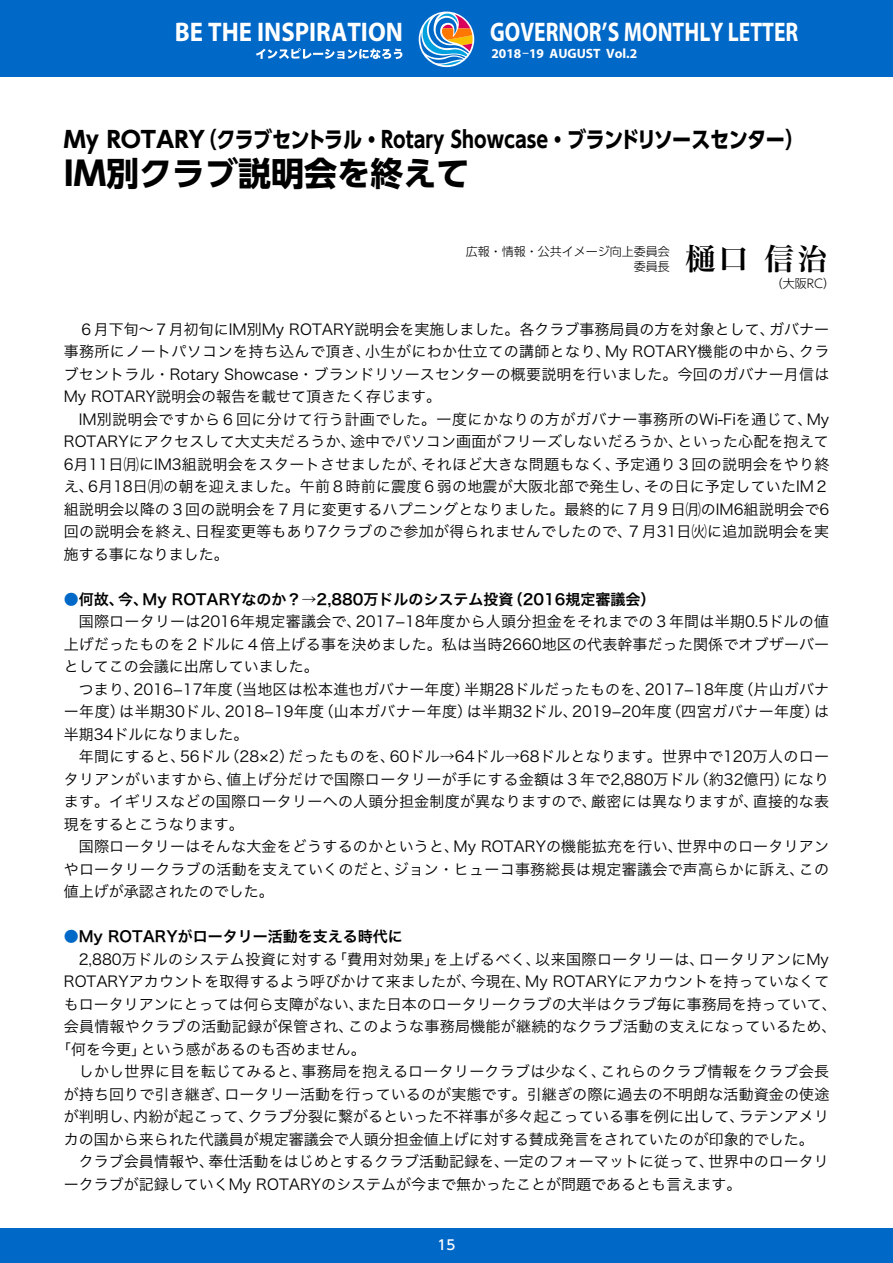
<style>
.page{position:relative;width:893px;height:1263px;background:#fff}
.page>*{position:absolute;margin:0;border:0;box-sizing:border-box;transform-origin:0 0}
.t1{font:700 33px "UD Shin Go Pro";color:#000}
.t2{font:30px "Hira Min Pro N W6";color:#000}
.t3{font:700 27px "Myriad Pro";color:#fff;scale:.8 1}
.t4{font:700 27px "Myriad Pro";color:#fff;scale:.92 1}
.t5{font:700 22.5px "UD Shin Go Pro";color:#000}
.t6{font:15px/22.5px "Hira Kaku Pro N W3";letter-spacing:.01em;color:#000}
.t7{font:15px "Hira Kaku Pro N W6";color:#000}
.t8{font:15px "Hira Kaku Pro N W3";letter-spacing:.03em;color:#000}
.t9{font:700 13.5px "Myriad Pro";color:#fff}
.t10{font:500 13.5px "UD Shin Go Pro";color:#fff}
.t11{font:300 12px/15px "UD Shin Go Pro";color:#000;text-align:right}
.s1{font-family:"Hira Kaku Pro W3";font-weight:400}
.s2{color:#0068c7}
</style>
<div class="page">
<div style="left:0;top:1229px;width:893px;height:34px;background:#0068c7"></div>
<div style="left:0;top:0;width:893px;height:77px;background:#0068c7"></div>
<svg style="left:256px;top:48px;width:146px;height:11px"></svg>
<svg style="left:419px;top:12px;width:55px;height:55px"></svg>
<svg style="left:420px;top:14px;width:54px;height:51px"></svg>
<h3 class="t4" style="left:175px;top:15px;width:249px">BE THE INSPIRATION</h3>
<h3 class="t3" style="left:490px;top:15px;width:387px">GOVERNOR’S MONTHLY LETTER</h3>
<p class="t9" style="left:491px;top:45px;width:147px">2018<span class="s1">-</span>19 AUGUST Vol.2</p>
<h3 class="t5" style="left:64px;top:121px;width:742px">My ROTARY（クラブセントラル・Rotary Showcase・ブランドリソースセンター）</h3>
<h1 class="t1" style="left:64px;top:146px;width:407px">IM別クラブ説明会を終えて</h1>
<p class="t11" style="left:466px;top:243px;width:205px">広報・情報・公共イメージ向上委員会委員長</p>
<h2 class="t2" style="left:686px;top:232px;width:143px">樋口 信治</h2>
<p class="t11" style="left:771px;top:275px;width:66px">（大阪RC）</p>
<p class="t6" style="left:64px;top:317px;width:767px">　６月下旬～７月初旬にIM別My ROTARY説明会を実施しました。各クラブ事務局員の方を対象として、ガバナー事務所にノートパソコンを持ち込んで頂き、小生がにわか仕立ての講師となり、My ROTARY機能の中から、クラブセントラル・Rotary Showcase・ブランドリソースセンターの概要説明を行いました。今回のガバナー月信はMy ROTARY説明会の報告を載せて頂きたく存じます。<br>　IM別説明会ですから６回に分けて行う計画でした。一度にかなりの方がガバナー事務所のWi-Fiを通じて、My ROTARYにアクセスして大丈夫だろうか、途中でパソコン画面がフリーズしないだろうか、といった心配を抱えて6月11日㈪にIM3組説明会をスタートさせましたが、それほど大きな問題もなく、予定通り３回の説明会をやり終え、6月18日㈪の朝を迎えました。午前８時前に震度６弱の地震が大阪北部で発生し、その日に予定していたIM２組説明会以降の３回の説明会を７月に変更するハプニングとなりました。最終的に７月９日㈪のIM6組説明会で6回の説明会を終え、日程変更等もあり7クラブのご参加が得られませんでしたので、７月31日㈫に追加説明会を実施する事になりました。</p>
<p class="t7" style="left:64px;top:585px;width:593px"><span class="s2">●</span>何故、今、My ROTARYなのか？→2,880万ドルのシステム投資（2016規定審議会）</p>
<p class="t6" style="left:64px;top:609px;width:767px;text-indent:15px">国際ロータリーは2016年規定審議会で、2017-18年度から人頭分担金をそれまでの３年間は半期0.5ドルの値上げだったものを２ドルに４倍上げる事を決めました。私は当時2660地区の代表幹事だった関係でオブザーバーとしてこの会議に出席していました。<br>　つまり、2016-17年度（当地区は松本進也ガバナー年度）半期28ドルだったものを、2017-18年度（片山ガバナー年度）は半期30ドル、2018-19年度（山本ガバナー年度）は半期32ドル、2019-20年度（四宮ガバナー年度）は半期34ドルになりました。<br>　年間にすると、56ドル（28×2）だったものを、60ドル→64ドル→68ドルとなります。世界中で120万人のロータリアンがいますから、値上げ分だけで国際ロータリーが手にする金額は３年で2,880万ドル（約32億円）になります。イギリスなどの国際ロータリーへの人頭分担金制度が異なりますので、厳密には異なりますが、直接的な表現をするとこうなります。<br>　国際ロータリーはそんな大金をどうするのかというと、My ROTARYの機能拡充を行い、世界中のロータリアンやロータリークラブの活動を支えていくのだと、ジョン・ヒューコ事務総長は規定審議会で声高らかに訴え、この値上げが承認されたのでした。</p>
<p class="t7" style="left:64px;top:923px;width:341px"><span class="s2">●</span>My ROTARYがロータリー活動を支える時代に</p>
<p class="t8" style="left:79px;top:946px;width:752px">2,880万ドルのシステム投資に対する「費用対効果」を上げるべく、以来国際ロータリーは、ロータリアンにMy</p>
<p class="t6" style="left:64px;top:969px;width:767px">ROTARYアカウントを取得するよう呼びかけて来ましたが、今現在、My ROTARYにアカウントを持っていなくて</p>
<p class="t6" style="left:64px;top:992px;width:774px">もロータリアンにとっては何ら支障がない、また日本のロータリークラブの大半はクラブ毎に事務局を持っていて、</p>
<p class="t6" style="left:64px;top:1014px;width:774px">会員情報やクラブの活動記録が保管され、このような事務局機能が継続的なクラブ活動の支えになっているため、</p>
<p class="t6" style="left:56px;top:1037px;width:311px">「何を今更」という感があるのも否めません。</p>
<p class="t6" style="left:64px;top:1059px;width:767px">　しかし世界に目を転じてみると、事務局を抱えるロータリークラブは少なく、これらのクラブ情報をクラブ会長</p>
<p class="t6" style="left:64px;top:1082px;width:767px">が持ち回りで引き継ぎ、ロータリー活動を行っているのが実態です。引継ぎの際に過去の不明朗な活動資金の使途</p>
<p class="t6" style="left:64px;top:1104px;width:767px">が判明し、内紛が起こって、クラブ分裂に繋がるといった不祥事が多々起こっている事を例に出して、ラテンアメリ</p>
<p class="t6" style="left:64px;top:1127px;width:752px">カの国から来られた代議員が規定審議会で人頭分担金値上げに対する賛成発言をされていたのが印象的でした。</p>
<p class="t6" style="left:64px;top:1149px;width:767px">　クラブ会員情報や、奉仕活動をはじめとするクラブ活動記録を、一定のフォーマットに従って、世界中のロータリ</p>
<p class="t6" style="left:64px;top:1172px;width:679px">ークラブが記録していくMy ROTARYのシステムが今まで無かったことが問題であるとも言えます。</p>
<p class="t10" style="left:438px;top:1234px;width:19px">15</p>
</div>
